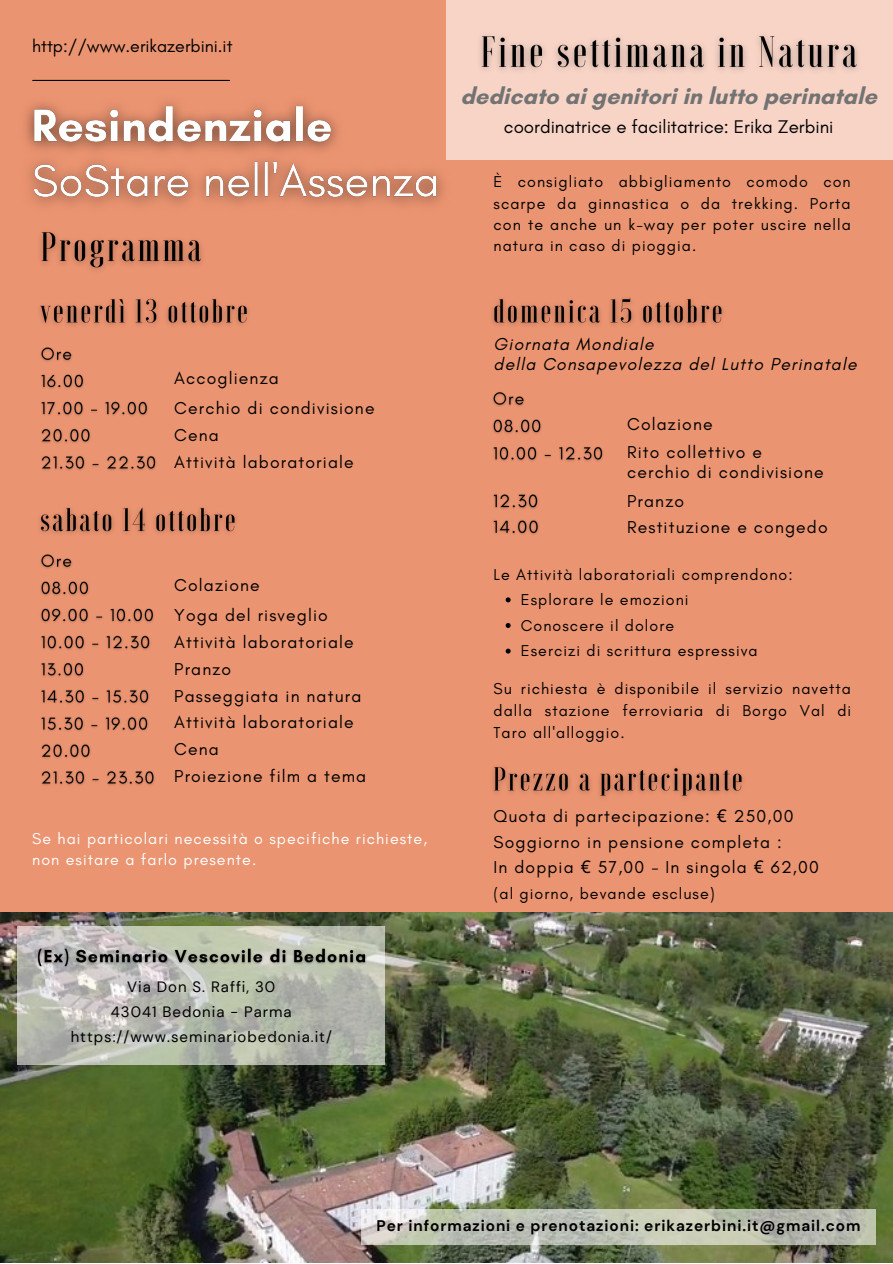
<style>
.page{position:relative;width:893px;height:1264px;background:#fff}
.page>*{position:absolute;margin:0;border:0;box-sizing:border-box;transform-origin:0 0}
.t1{font:700 23.55px "Glacial Indifference";color:#737373}
.t2{font:18.6px "Glacial Indifference";color:#000}
.t3{font:17.85px "Glacial Indifference";color:#000}
.t4{font:17.55px "Glacial Indifference";letter-spacing:.065em;color:#000}
.t5{font:italic 17.55px "Glacial Indifference";letter-spacing:.065em;color:#000}
.t6{font:16.05px/21.3px "Glacial Indifference";letter-spacing:.065em;color:#000;text-align:justify}
.t7{font:16.05px "Glacial Indifference";letter-spacing:.065em;color:#fff}
.t8{font:700 15.3px "DM Sans";letter-spacing:.06em;color:#000}
.t9{font:15px "DM Sans";letter-spacing:.065em;color:#000}
.s1{font-family:"Noto Sans"}
</style>
<div class="page">
<div style="left:0;top:0;width:892px;height:1262px;background:#eb9471"></div>
<img style="left:25px;top:79px;width:313px;height:55px">
<img style="left:25px;top:134px;width:419px;height:72px">
<img style="left:40px;top:232px;width:162px;height:38px">
<img style="left:0;top:913px;width:892px;height:349px">
<img style="left:39px;top:298px;width:210px;height:28px">
<img style="left:40px;top:347px;width:116px;height:124px">
<img style="left:40px;top:554px;width:115px;height:232px">
<img style="left:39px;top:507px;width:198px;height:27px">
<img style="left:492px;top:298px;width:232px;height:28px">
<img style="left:492px;top:392px;width:111px;height:70px">
<svg style="left:505px;top:597px;width:5px;height:5px"></svg>
<svg style="left:505px;top:623px;width:5px;height:5px"></svg>
<svg style="left:505px;top:648px;width:5px;height:5px"></svg>
<img style="left:493px;top:766px;width:251px;height:32px">
<div style="left:446px;top:0;width:446px;height:160px;background:#f7d4c6"></div>
<img style="left:480px;top:36px;width:378px;height:35px">
<svg style="left:18px;top:926px;width:367px;height:138px;background:#babcb2"></svg>
<img style="left:32px;top:940px;width:340px;height:32px">
<svg style="left:361px;top:1208px;width:514px;height:36px;background:#bec2b3"></svg>
<img style="left:493px;top:494px;width:45px;height:15px">
<img style="left:493px;top:520px;width:46px;height:14px">
<p class="t3" style="left:32px;top:35px;width:202px">http://www.erikazerbini.it</p>
<p class="t4" style="left:174px;top:367px;width:106px">Accoglienza</p>
<p class="t4" style="left:174px;top:397px;width:202px">Cerchio di condivisione</p>
<p class="t4" style="left:174px;top:424px;width:46px">Cena</p>
<p class="t4" style="left:174px;top:451px;width:181px">Attività laboratoriale</p>
<p class="t4" style="left:174px;top:574px;width:87px">Colazione</p>
<p class="t4" style="left:174px;top:604px;width:155px">Yoga del risveglio</p>
<p class="t4" style="left:174px;top:631px;width:181px">Attività laboratoriale</p>
<p class="t4" style="left:174px;top:658px;width:58px">Pranzo</p>
<p class="t4" style="left:174px;top:685px;width:188px">Passeggiata in natura</p>
<p class="t4" style="left:174px;top:711px;width:181px">Attività laboratoriale</p>
<p class="t4" style="left:174px;top:738px;width:46px">Cena</p>
<p class="t4" style="left:174px;top:765px;width:193px">Proiezione film a tema</p>
<p class="t7" style="left:32px;top:828px;width:396px">Se hai particolari necessità o specifiche richieste,</p>
<p class="t7" style="left:32px;top:850px;width:226px">non esitare a farlo presente.</p>
<p class="t9" style="left:127px;top:977px;width:149px">Via Don S. Raffi, 30</p>
<p class="t9" style="left:111px;top:1002px;width:182px">43041 Bedonia - Parma</p>
<p class="t9" style="left:71px;top:1027px;width:262px">https://www.seminariobedonia.it/</p>
<p class="t1" style="left:460px;top:81px;width:418px">dedicato ai genitori in lutto perinatale</p>
<p class="t2" style="left:504px;top:115px;width:331px">coordinatrice e facilitatrice: Erika Zerbini</p>
<p class="t6" style="left:493px;top:171px;width:359px">È consigliato abbigliamento comodo con scarpe da ginnastica o da trekking. Porta con te anche un k-way per poter uscire nella natura in caso di pioggia.</p>
<p class="t5" style="left:493px;top:333px;width:162px">Giornata Mondiale</p>
<p class="t5" style="left:493px;top:353px;width:364px">della Consapevolezza del Lutto Perinatale</p>
<p class="t4" style="left:627px;top:413px;width:87px">Colazione</p>
<p class="t4" style="left:627px;top:441px;width:136px">Rito collettivo e</p>
<p class="t4" style="left:627px;top:461px;width:198px">cerchio di condivisione</p>
<p class="t4" style="left:627px;top:490px;width:58px">Pranzo</p>
<p class="t4" style="left:627px;top:516px;width:202px">Restituzione e congedo</p>
<p class="t6" style="left:493px;top:563px;width:301px">Le Attività laboratoriali comprendono:</p>
<p class="t6" style="left:520px;top:589px;width:169px">Esplorare le emozioni</p>
<p class="t6" style="left:520px;top:614px;width:155px">Conoscere il dolore</p>
<p class="t6" style="left:520px;top:640px;width:238px">Esercizi di scrittura espressiva</p>
<p class="t6" style="left:493px;top:677px;width:359px;line-height:22px">Su richiesta è disponibile il servizio navetta dalla stazione ferroviaria di Borgo Val di Taro all'alloggio.</p>
<p class="t4" style="left:493px;top:805px;width:301px">Quota di partecipazione: <span class="s1">€</span> 250,00</p>
<p class="t4" style="left:493px;top:831px;width:290px">Soggiorno in pensione completa :</p>
<p class="t4" style="left:493px;top:856px;width:327px">In doppia <span class="s1">€</span> 57,00 - In singola <span class="s1">€</span> 62,00</p>
<p class="t6" style="left:493px;top:882px;width:223px">(al giorno, bevande escluse)</p>
<p class="t8" style="left:376px;top:1215px;width:485px">Per informazioni e prenotazioni: erikazerbini.it@gmail.com</p>
</div>
